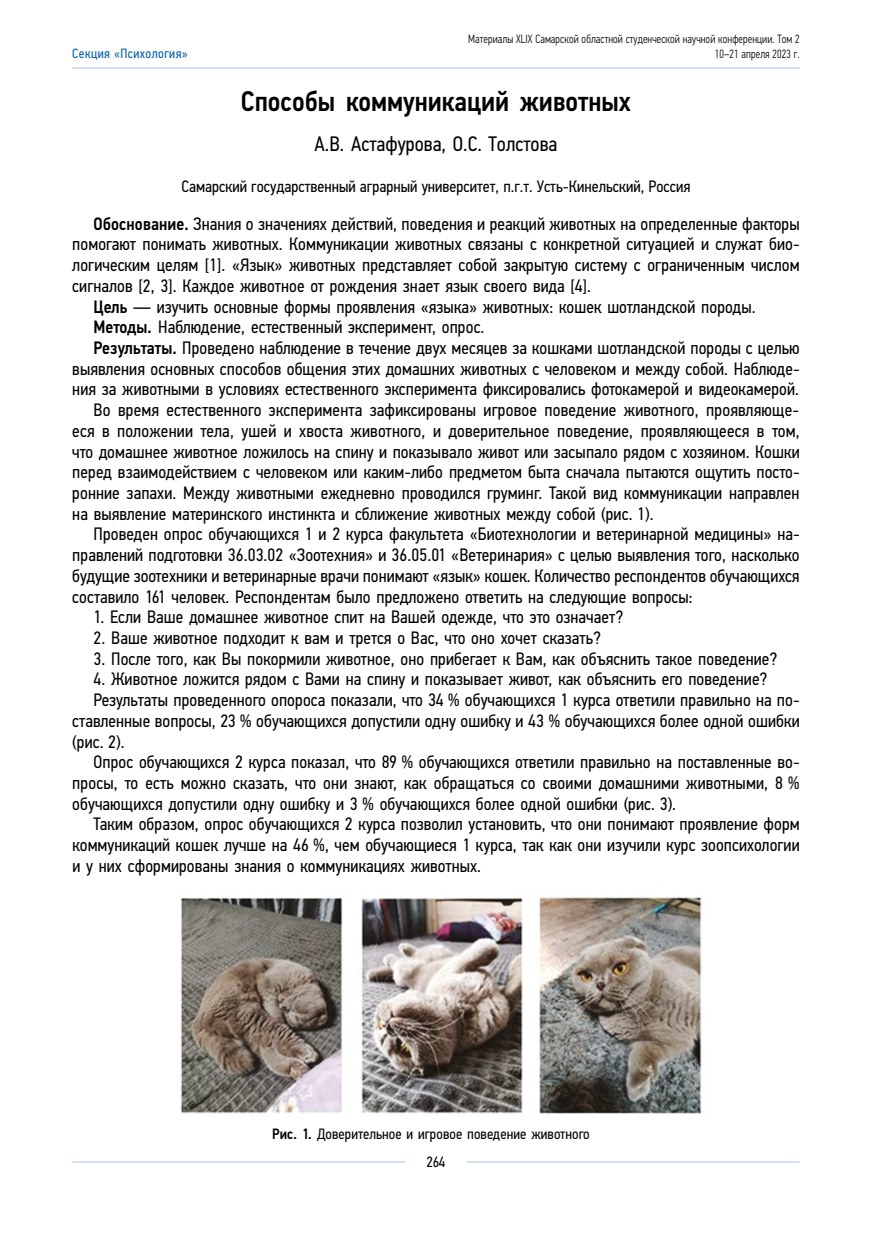
<style>
.page{position:relative;width:872px;height:1234px;background:#fff}
.page>*{position:absolute;margin:0;border:0;box-sizing:border-box;transform-origin:0 0}
.t1{font:500 28.5px "Eco Vector Cond";color:#000}
.t2{font:21px "Eco Vector Cond";color:#000}
.t3{font:18px "Eco Vector Cond";letter-spacing:.005em;color:#000}
.t4{font:16.5px "Eco Vector Cond";color:#000}
.t5{font:15px "Eco Vector Cond";letter-spacing:.005em;color:#000}
.t6{font:13.5px "Eco Vector Cond";letter-spacing:.03em;color:#005da9}
.t7{font:300 12px "Eco Vector Cond";letter-spacing:.01em;color:#000;scale:.9 1}
.s1{font-weight:500}
</style>
<div class="page">
<hr style="left:72px;top:1161px;width:727px;height:1px;background:#a3c5e9">
<div style="left:405px;top:1155px;width:62px;height:21px;background:#fff"></div>
<hr style="left:72px;top:68px;width:727px;height:1px;background:#a3c5e9">
<img style="left:180px;top:897px;width:522px;height:217px">
<p class="t7" style="left:468px;top:32px;width:370px">Материалы XLIX Самарской областной студенческой научной конференции. Том 2</p>
<p class="t6" style="left:72px;top:45px;width:117px">Секция «Психология»</p>
<p class="t7" style="left:715px;top:47px;width:96px">10–21 апреля 2023 г.</p>
<h1 class="t1" style="left:241px;top:84px;width:392px">Способы коммуникаций животных</h1>
<p class="t2" style="left:314px;top:131px;width:244px">А.В. Астафурова, О.С. Толстова</p>
<p class="t4" style="left:182px;top:176px;width:510px">Самарский государственный аграрный университет, п.г.т. Усть-Кинельский, Россия</p>
<p class="t3" style="left:94px;top:213px;width:707px"><span class="s1">Обоснование.</span> Знания о значениях действий, поведения и реакций животных на определенные факторы</p>
<p class="t3" style="left:72px;top:233px;width:729px">помогают понимать животных. Коммуникации животных связаны с конкретной ситуацией и служат био-</p>
<p class="t3" style="left:72px;top:254px;width:729px">логическим целям [1]. «Язык» животных представляет собой закрытую систему с ограниченным числом</p>
<p class="t3" style="left:72px;top:275px;width:520px">сигналов [2, 3]. Каждое животное от рождения знает язык своего вида [4].</p>
<p class="t3" style="left:94px;top:295px;width:663px"><span class="s1">Цель</span> — изучить основные формы проявления «языка» животных: кошек шотландской породы.</p>
<p class="t3" style="left:94px;top:316px;width:392px"><span class="s1">Методы.</span> Наблюдение, естественный эксперимент, опрос.</p>
<p class="t3" style="left:94px;top:337px;width:707px"><span class="s1">Результаты.</span> Проведено наблюдение в течение двух месяцев за кошками шотландской породы с целью</p>
<p class="t3" style="left:72px;top:358px;width:729px">выявления основных способов общения этих домашних животных с человеком и между собой. Наблюде-</p>
<p class="t3" style="left:72px;top:378px;width:728px">ния за животными в условиях естественного эксперимента фиксировались фотокамерой и видеокамерой.</p>
<p class="t3" style="left:94px;top:399px;width:707px">Во время естественного эксперимента зафиксированы игровое поведение животного, проявляюще-</p>
<p class="t3" style="left:72px;top:420px;width:729px">еся в положении тела, ушей и хвоста животного, и доверительное поведение, проявляющееся в том,</p>
<p class="t3" style="left:72px;top:440px;width:729px">что домашнее животное ложилось на спину и показывало живот или засыпало рядом с хозяином. Кошки</p>
<p class="t3" style="left:72px;top:461px;width:729px">перед взаимодействием с человеком или каким-либо предметом быта сначала пытаются ощутить посто-</p>
<p class="t3" style="left:72px;top:482px;width:729px">ронние запахи. Между животными ежедневно проводился груминг. Такой вид коммуникации направлен</p>
<p class="t3" style="left:72px;top:502px;width:583px">на выявление материнского инстинкта и сближение животных между собой (рис. 1).</p>
<p class="t3" style="left:94px;top:523px;width:707px">Проведен опрос обучающихся 1 и 2 курса факультета «Биотехнологии и ветеринарной медицины» на-</p>
<p class="t3" style="left:72px;top:544px;width:729px">правлений подготовки 36.03.02 «Зоотехния» и 36.05.01 «Ветеринария» с целью выявления того, насколько</p>
<p class="t3" style="left:72px;top:565px;width:728px">будущие зоотехники и ветеринарные врачи понимают «язык» кошек. Количество респондентов обучающихся</p>
<p class="t3" style="left:72px;top:585px;width:622px">составило 161 человек. Респондентам было предложено ответить на следующие вопросы:</p>
<p class="t3" style="left:94px;top:606px;width:531px">1. Если Ваше домашнее животное спит на Вашей одежде, что это означает?</p>
<p class="t3" style="left:94px;top:627px;width:509px">2. Ваше животное подходит к вам и трется о Вас, что оно хочет сказать?</p>
<p class="t3" style="left:94px;top:647px;width:685px">3. После того, как Вы покормили животное, оно прибегает к Вам, как объяснить такое поведение?</p>
<p class="t3" style="left:94px;top:668px;width:675px">4. Животное ложится рядом с Вами на спину и показывает живот, как объяснить его поведение?</p>
<p class="t3" style="left:94px;top:689px;width:707px">Результаты проведенного опороса показали, что 34 % обучающихся 1 курса ответили правильно на по-</p>
<p class="t3" style="left:72px;top:709px;width:729px">ставленные вопросы, 23 % обучающихся допустили одну ошибку и 43 % обучающихся более одной ошибки</p>
<p class="t3" style="left:72px;top:730px;width:54px">(рис. 2).</p>
<p class="t3" style="left:94px;top:751px;width:707px">Опрос обучающихся 2 курса показал, что 89 % обучающихся ответили правильно на поставленные во-</p>
<p class="t3" style="left:72px;top:772px;width:729px">просы, то есть можно сказать, что они знают, как обращаться со своими домашними животными, 8 %</p>
<p class="t3" style="left:72px;top:792px;width:605px">обучающихся допустили одну ошибку и 3 % обучающихся более одной ошибки (рис. 3).</p>
<p class="t3" style="left:94px;top:813px;width:707px">Таким образом, опрос обучающихся 2 курса позволил установить, что они понимают проявление форм</p>
<p class="t3" style="left:72px;top:834px;width:729px">коммуникаций кошек лучше на 46 %, чем обучающиеся 1 курса, так как они изучили курс зоопсихологии</p>
<p class="t3" style="left:72px;top:854px;width:410px">и у них сформированы знания о коммуникациях животных.</p>
<p class="t5" style="left:272px;top:1124px;width:319px"><span class="s1">Рис. 1.</span> Доверительное и игровое поведение животного</p>
<p class="t5" style="left:426px;top:1152px;width:20px">264</p>
</div>
